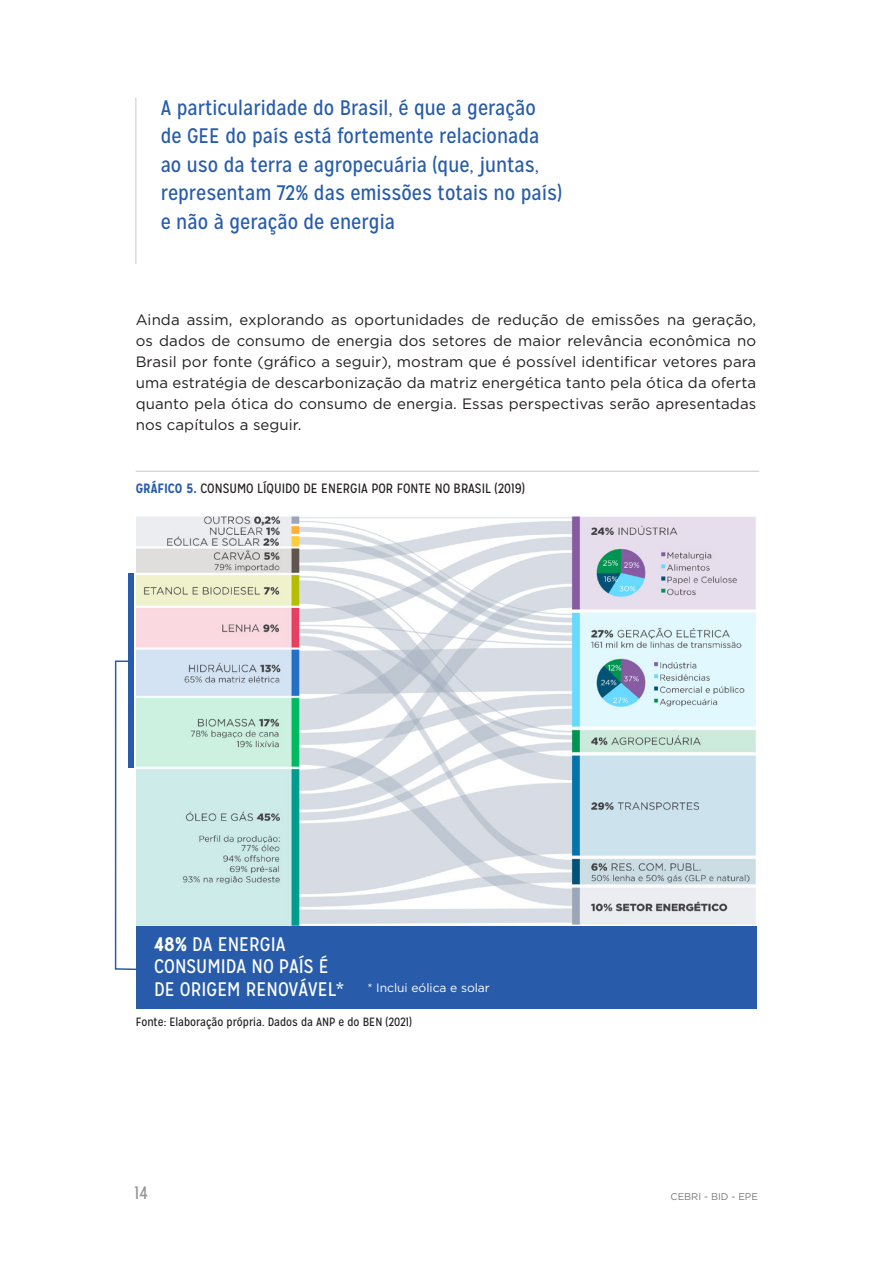
<style>
.page{position:relative;width:893px;height:1263px;background:#fff}
.page>*{position:absolute;margin:0;border:0;box-sizing:border-box;transform-origin:0 0}
.Texto_Paper{font:21px/28.5px "Mission Gothic";color:#275caa}
.t1{font:19.65px/22.6px "Mission Gothic";color:#fff}
.t2{font:18px "Mission Gothic";color:#939598}
.Texto_Paper-2{font:15px/21px "Gotham";letter-spacing:.005em;color:#231f20;text-align:justify}
.Titulo_tabela{font:13.5px "Mission Gothic";color:#231f20}
.Titulo_tabela-2{font:12px "Mission Gothic";color:#231f20}
.t3{font:12px "Gotham";color:#fff}
.t4{font:9.75px "Gotham";color:#76787b}
.s1{font-weight:700;color:#275caa}
.s2{font-weight:700}
.s3{font-family:"Mission Gothic";font-size:19.65px}
</style>
<div class="page">
<hr style="left:136px;top:471px;width:623px;height:1px;background:#c7c8ca">
<hr style="left:136px;top:98px;width:1px;height:166px;background:#c7c8ca">
<div style="left:136px;top:927px;width:620px;height:82px;background:#285caa"></div>
<img style="left:136px;top:516px;width:620px;height:409px">
<div style="left:128px;top:573px;width:6px;height:194px;background:#275cab"></div>
<svg style="left:114px;top:660px;width:24px;height:311px"></svg>
<p class="Texto_Paper" style="left:161px;top:93px;width:403px">A particularidade do Brasil, é que a geração<br>de GEE do país está fortemente relacionada ao uso da terra e agropecuária (que, juntas, representam 72% das emissões totais no país) e não à geração de energia</p>
<p class="Texto_Paper-2" style="left:136px;top:309px;width:622px">Ainda assim, explorando as oportunidades de redução de emissões na geração, os dados de consumo de energia dos setores de maior relevância econômica no Brasil por fonte (gráfico a seguir), mostram que é possível identificar vetores para uma estratégia de descarbonização da matriz energética tanto pela ótica da oferta quanto pela ótica do consumo de energia. Essas perspectivas serão apresentadas nos capítulos a seguir.</p>
<p class="Titulo_tabela" style="left:136px;top:480px;width:391px"><span class="s1">GRÁFICO 5.</span> CONSUMO LÍQUIDO DE ENERGIA POR FONTE NO BRASIL (2019)</p>
<p class="t1" style="left:154px;top:933px;width:176px"><span class="s2">48%</span> DA ENERGIA<br>CONSUMIDA NO PAÍS É</p>
<p class="t3" style="left:154px;top:980px;width:337px"><span class="s3">DE ORIGEM RENOVÁVEL*</span> * Inclui eólica e solar</p>
<p class="Titulo_tabela-2" style="left:136px;top:1014px;width:278px">Fonte: Elaboração própria. Dados da ANP e do BEN (2021)</p>
<p class="t2" style="left:135px;top:1182px;width:15px">14</p>
<p class="t4" style="left:670px;top:1190px;width:89px">CEBRI - BID - EPE</p>
</div>
